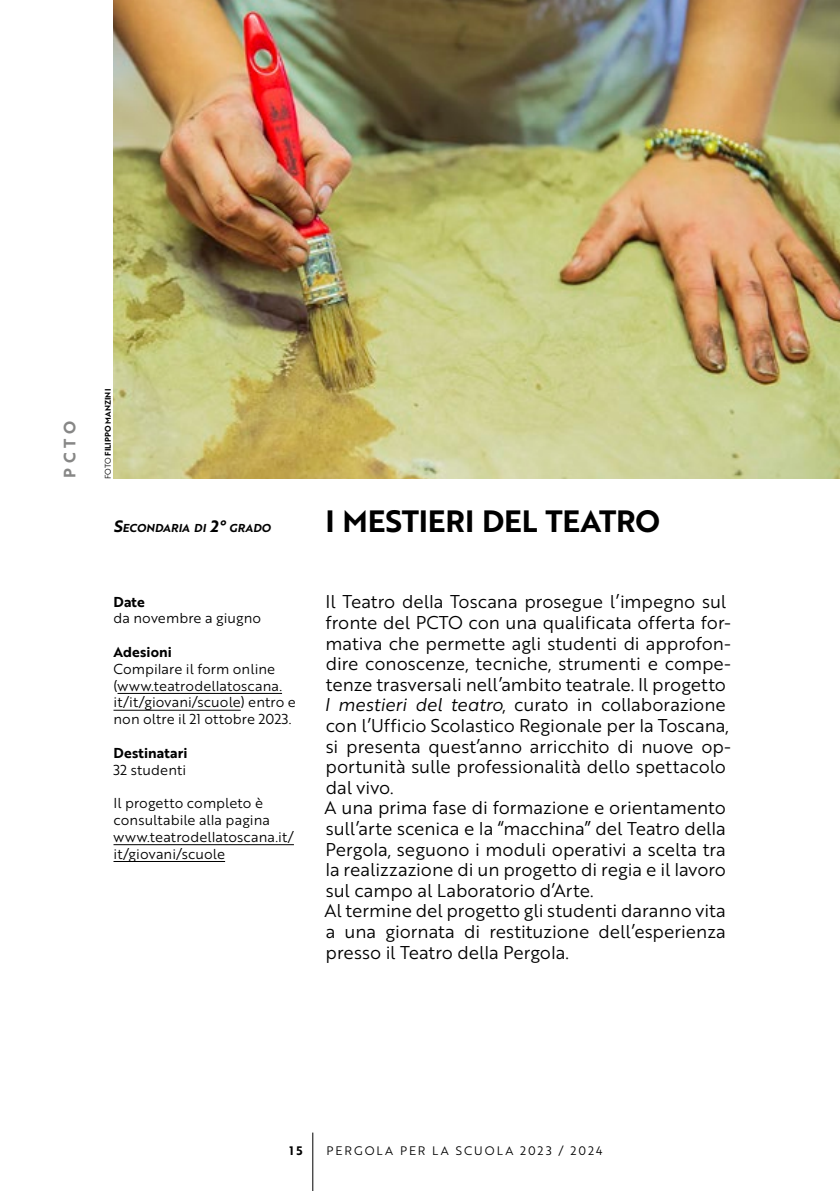
<style>
.page{position:relative;width:840px;height:1191px;background:#fff}
.page>*{position:absolute;margin:0;border:0;box-sizing:border-box;transform-origin:0 0}
.t1{font:30px "Brother 1816 Bold";letter-spacing:-.005em;color:#000}
.t2{font:18px/20.6px "Brother 1816 Book";color:#000}
.t3{font:16px "Brother 1816 Bold";color:#878786}
.t4{font:14px/16.8px "Brother 1816 Book";letter-spacing:.005em;color:#000}
.t5{font:14px "Brother 1816 Bold";letter-spacing:.01em;color:#000}
.t6{font:12px "Brother 1816 Book";letter-spacing:.165em;color:#000}
.t7{font:12px "Brother 1816 Bold";color:#000}
.t8{font:11.2px "Brother 1816 Bold Italic";letter-spacing:.015em;color:#000}
.t9{font:8px "Brother 1816 Bold";letter-spacing:.005em;color:#000}
.s1{font-family:"Brother 1816 Book"}
.s2{font-size:16px}
.s3{font-family:"Brother 1816 Book Italic"}
</style>
<div class="page">
<hr style="left:312px;top:1132px;width:1px;height:59px;background:#000">
<img style="left:113px;top:0;width:726px;height:478px">
<hr style="left:117px;top:693px;width:165px;height:1px;background:#000">
<hr style="left:113px;top:710px;width:128px;height:1px;background:#000">
<hr style="left:113px;top:844px;width:181px;height:1px;background:#000">
<hr style="left:113px;top:861px;width:112px;height:1px;background:#000">
<p class="t3" style="left:57px;top:478px;width:59px;rotate:-90deg">PCTO</p>
<p class="t9" style="left:102px;top:479px;width:92px;rotate:-90deg"><span class="s1">FOTO</span> FILIPPO MANZINI</p>
<p class="t8" style="left:113px;top:519px;width:159px"><span class="s2">S</span>ECONDARIA DI <span class="s2">2°</span> GRADO</p>
<h1 class="t1" style="left:325px;top:498px;width:336px">I MESTIERI DEL TEATRO</h1>
<p class="t5" style="left:113px;top:591px;width:33px">Date</p>
<p class="t4" style="left:113px;top:609px;width:149px">da novembre a giugno</p>
<p class="t5" style="left:113px;top:641px;width:60px">Adesioni</p>
<p class="t4" style="left:113px;top:660px;width:184px">Compilare il form online (www.teatrodellatoscana. it/it/giovani/scuole) entro e non oltre il 21 ottobre 2023.</p>
<p class="t5" style="left:113px;top:742px;width:75px">Destinatari</p>
<p class="t4" style="left:113px;top:760px;width:74px">32 studenti</p>
<p class="t4" style="left:113px;top:794px;width:182px">Il progetto completo è consultabile alla pagina www.teatrodellatoscana.it/ it/giovani/scuole</p>
<p class="t2" style="left:324px;top:591px;width:408px">Il Teatro della Toscana prosegue l’impegno sul fronte del PCTO con una qualificata offerta for&shy;mativa che permette agli studenti di approfon&shy;dire conoscenze, tecniche, strumenti e compe&shy;tenze trasversali nell’ambito teatrale. Il progetto <span class="s3">I mestieri del teatro</span>, curato in collaborazione con l’Ufficio Scolastico Regionale per la Toscana, si presenta quest’anno arricchito di nuove op&shy;portunità sulle professionalità dello spettacolo dal vivo.<br>A una prima fase di formazione e orientamento sull’arte scenica e la “macchina” del Teatro della Pergola, seguono i moduli operativi a scelta tra la realizzazione di un progetto di regia e il lavoro sul campo al Laboratorio d’Arte.<br>Al termine del progetto gli studenti daranno vita a una giornata di restituzione dell’esperienza presso il Teatro della Pergola.</p>
<p class="t7" style="left:289px;top:1141px;width:15px">15</p>
<p class="t6" style="left:326px;top:1141px;width:277px">PERGOLA PER LA SCUOLA 2023 / 2024</p>
</div>
